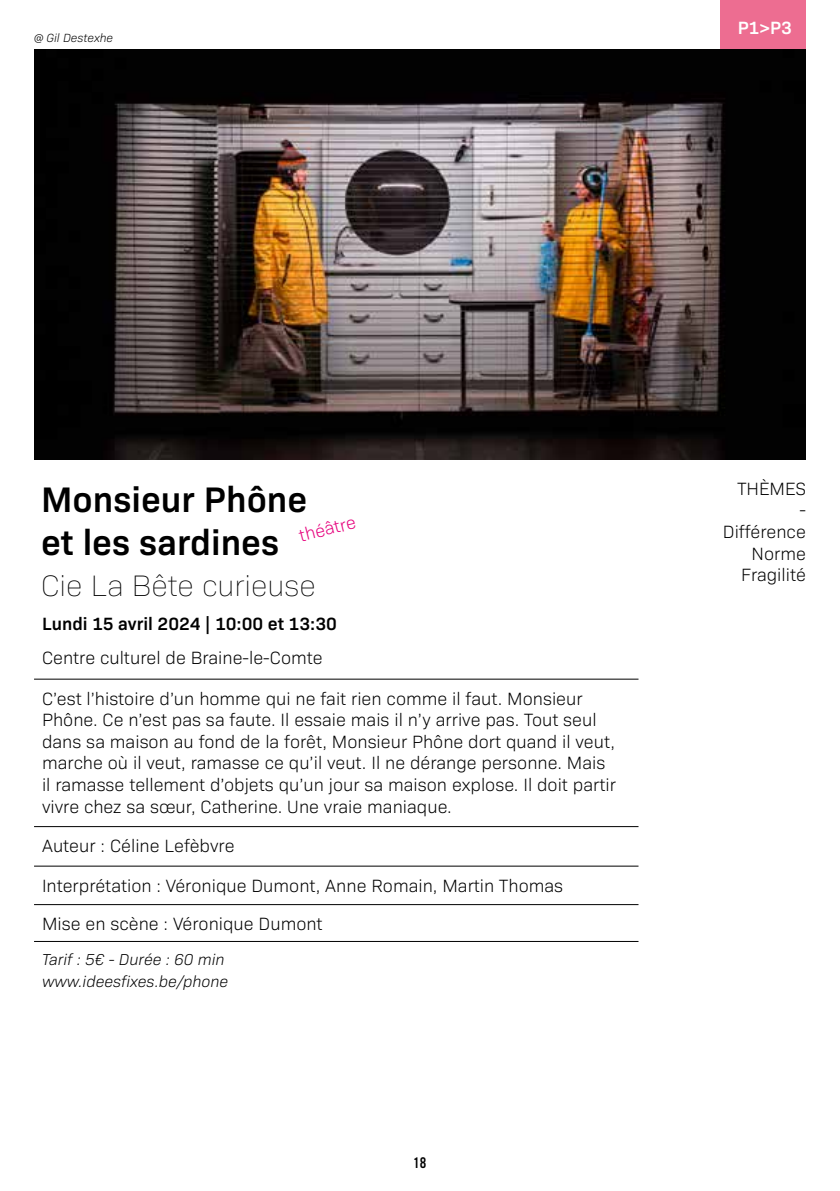
<style>
.page{position:relative;width:840px;height:1191px;background:#fff}
.page>*{position:absolute;margin:0;border:0;box-sizing:border-box;transform-origin:0 0}
.t1{font:600 36px/43.2px "Bio Sans";color:#000}
.t2{font:200 30px "Bio Sans";color:#000}
.t3{font:300 18px/21.6px "Bio Sans";color:#000}
.t4{font:600 18px "Bio Sans";color:#000}
.t5{font:300 18px "Bio Sans";color:#e6007d}
.t6{font:600 18px "Bio Sans";color:#fff}
.t7{font:italic 300 16px/21.6px "Bio Sans";color:#000}
.t8{font:16px "Alternate Got No 3 D";color:#000}
.t9{font:italic 300 12px "Bio Sans";color:#000}
</style>
<div class="page">
<div style="left:720px;top:0;width:85px;height:85px;background:#ed6d91"></div>
<img style="left:34px;top:49px;width:771px;height:410px">
<hr style="left:34px;top:826px;width:604px;height:1px;background:#000">
<hr style="left:34px;top:865px;width:604px;height:1px;background:#000">
<hr style="left:34px;top:904px;width:604px;height:1px;background:#000">
<hr style="left:34px;top:941px;width:604px;height:1px;background:#000">
<hr style="left:34px;top:678px;width:604px;height:1px;background:#000">
<p class="t9" style="left:34px;top:29px;width:81px">@ Gil Destexhe</p>
<p class="t6" style="left:737px;top:14px;width:56px">P1&gt;P3</p>
<h1 class="t1" style="left:41px;top:475px;width:267px">Monsieur Phône et les sardines</h1>
<h2 class="t2" style="left:41px;top:564px;width:276px">Cie La Bête curieuse</h2>
<p class="t5" style="left:296px;top:523px;width:59px;rotate:-14deg">théâtre</p>
<p class="t4" style="left:42px;top:610px;width:296px">Lundi 15 avril 2024 | 10:00 et 13:30</p>
<p class="t3" style="left:42px;top:645px;width:282px">Centre culturel de Braine-le-Comte</p>
<p class="t3" style="left:42px;top:686px;width:575px">C’est l’histoire d’un homme qui ne fait rien comme il faut. Monsieur Phône. Ce n’est pas sa faute. Il essaie mais il n’y arrive pas. Tout seul dans sa maison au fond de la forêt, Monsieur Phône dort quand il veut, marche où il veut, ramasse ce qu’il veut. Il ne dérange personne. Mais il ramasse tellement d’objets qu’un jour sa maison explose. Il doit partir vivre chez sa sœur, Catherine. Une vraie maniaque.</p>
<p class="t3" style="left:42px;top:825px;width:522px;line-height:39px">Auteur : Céline Lefèbvre<br>Interprétation : Véronique Dumont, Anne Romain, Martin Thomas<br>Mise en scène : Véronique Dumont</p>
<p class="t7" style="left:42px;top:947px;width:188px">Tarif : 5€ - Durée : 60 min www.ideesfixes.be/phone</p>
<p class="t8" style="left:413px;top:1153px;width:15px">18</p>
<p class="t3" style="left:722px;top:476px;width:84px;text-align:right">THÈMES<br>-<br>Différence<br>Norme<br>Fragilité</p>
</div>
